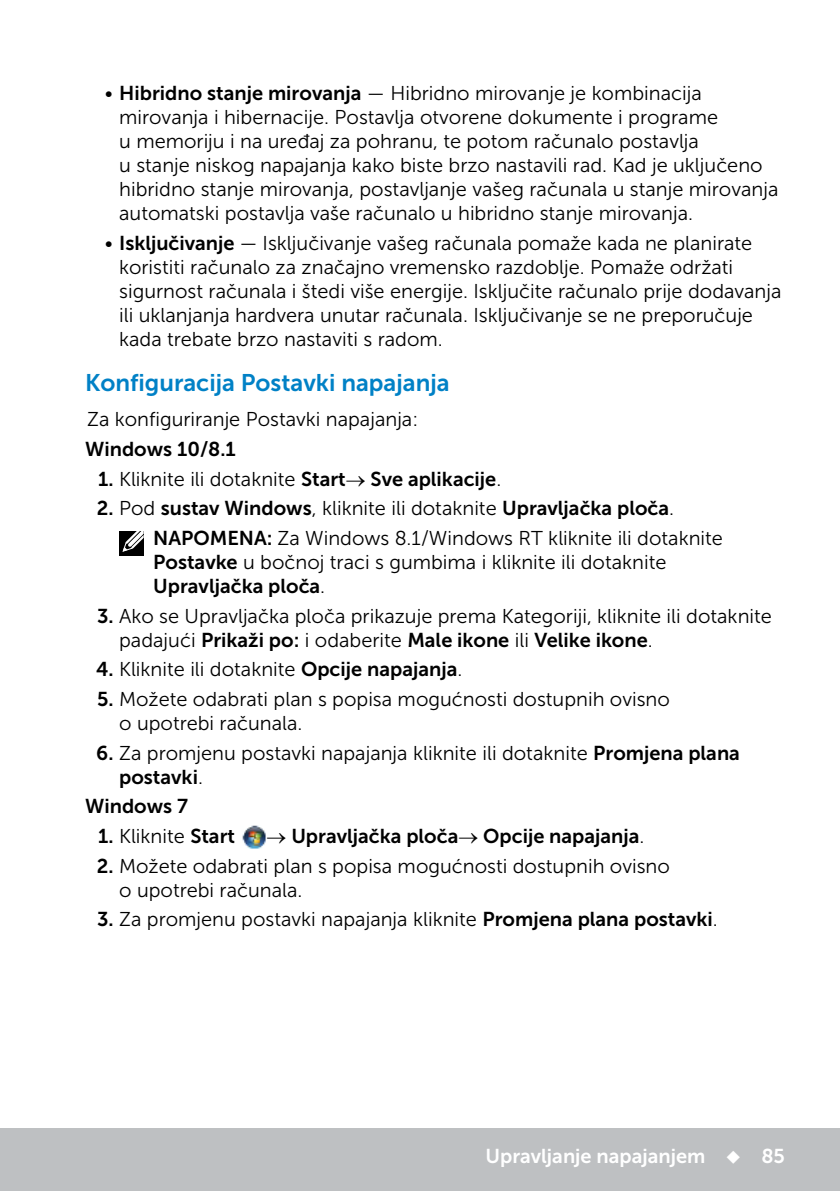
<style>
.page{position:relative;width:840px;height:1191px;background:#fff}
.page>*{position:absolute;margin:0;border:0;box-sizing:border-box;transform-origin:0 0}
.Head2{font:24px "Museo Sans For Dell 700";color:#0081c6}
.Note_indent{font:20px/24px "Museo Sans For Dell 300";color:#000}
.Paragraph{font:20px "Museo Sans For Dell 700";color:#000}
.Paragraph-2{font:20px "Museo Sans For Dell 300";color:#000}
.Page_No{font:20px "Museo Sans For Dell 700";color:#fff}
.s1{font-family:"Museo Sans For Dell 700"}
.s2{font-family:"Museo Sans For Dell 300"}
</style>
<div class="page">
<div style="left:0;top:1128px;width:839px;height:63px;background:#bec0c2"></div>
<img style="left:242px;top:825px;width:24px;height:24px">
<div style="left:119px;top:531px;width:24px;height:24px;background:#000"></div>
<svg style="left:122px;top:531px;width:22px;height:21px"></svg>
<p class="Note_indent" style="left:119px;top:81px;width:660px;text-indent:-14px">• <span class="s1">Hibridno stanje mirovanja</span> — Hibridno mirovanje je kombinacija mirovanja i hibernacije. Postavlja otvorene dokumente i programe<br>u memoriju i na uređaj za pohranu, te potom računalo postavlja<br>u stanje niskog napajanja kako biste brzo nastavili rad. Kad je uključeno hibridno stanje mirovanja, postavljanje vašeg računala u stanje mirovanja automatski postavlja vaše računalo u hibridno stanje mirovanja.</p>
<p class="Note_indent" style="left:119px;top:231px;width:663px;text-indent:-14px">• <span class="s1">Isključivanje</span> — Isključivanje vašeg računala pomaže kada ne planirate koristiti računalo za značajno vremensko razdoblje. Pomaže održati sigurnost računala i štedi više energije. Isključite računalo prije dodavanja ili uklanjanja hardvera unutar računala. Isključivanje se ne preporučuje kada trebate brzo nastaviti s radom.</p>
<p class="Head2" style="left:85px;top:369px;width:366px">Konfiguracija Postavki napajanja</p>
<p class="Paragraph-2" style="left:87px;top:408px;width:332px">Za konfiguriranje Postavki napajanja:</p>
<p class="Paragraph" style="left:85px;top:438px;width:152px">Windows 10/8.1</p>
<p class="Note_indent" style="left:98px;top:467px;width:404px"><span class="s1">1.</span> Kliknite ili dotaknite <span class="s1">Start</span>→ <span class="s1">Sve aplikacije</span>.</p>
<p class="Paragraph" style="left:97px;top:497px;width:578px">2. <span class="s2">Pod</span> sustav Windows<span class="s2">, kliknite ili dotaknite</span> Upravljačka ploča<span class="s2">.</span></p>
<p class="Note_indent" style="left:153px;top:526px;width:571px"><span class="s1">NAPOMENA:</span> Za Windows 8.1/Windows RT kliknite ili dotaknite<br><span class="s1">Postavke</span> u bočnoj traci s gumbima i kliknite ili dotaknite<br><span class="s1">Upravljačka ploča</span>.</p>
<p class="Note_indent" style="left:119px;top:604px;width:654px;text-indent:-22px"><span class="s1">3.</span> Ako se Upravljačka ploča prikazuje prema Kategoriji, kliknite ili dotaknite padajući <span class="s1">Prikaži po:</span> i odaberite <span class="s1">Male ikone</span> ili <span class="s1">Velike ikone</span>.</p>
<p class="Note_indent" style="left:96px;top:657px;width:367px"><span class="s1">4.</span> Kliknite ili dotaknite <span class="s1">Opcije napajanja</span>.</p>
<p class="Note_indent" style="left:119px;top:687px;width:552px;text-indent:-22px"><span class="s1">5.</span> Možete odabrati plan s popisa mogućnosti dostupnih ovisno o upotrebi računala.</p>
<p class="Note_indent" style="left:119px;top:741px;width:622px;text-indent:-23px"><span class="s1">6.</span> Za promjenu postavki napajanja kliknite ili dotaknite <span class="s1">Promjena plana postavki</span>.</p>
<p class="Paragraph" style="left:85px;top:795px;width:104px">Windows 7</p>
<p class="Note_indent" style="left:98px;top:824px;width:138px"><span class="s1">1.</span> Kliknite <span class="s1">Start</span></p>
<p class="Paragraph" style="left:266px;top:825px;width:379px">→ Upravljačka ploča→ Opcije napajanja<span class="s2">.</span></p>
<p class="Note_indent" style="left:119px;top:854px;width:552px;text-indent:-22px"><span class="s1">2.</span> Možete odabrati plan s popisa mogućnosti dostupnih ovisno o upotrebi računala.</p>
<p class="Note_indent" style="left:97px;top:907px;width:622px"><span class="s1">3.</span> Za promjenu postavki napajanja kliknite <span class="s1">Promjena plana postavki</span>.</p>
<p class="Page_No" style="left:485px;top:1144px;width:301px">Upravljanje napajanjem ◆ 85</p>
</div>
